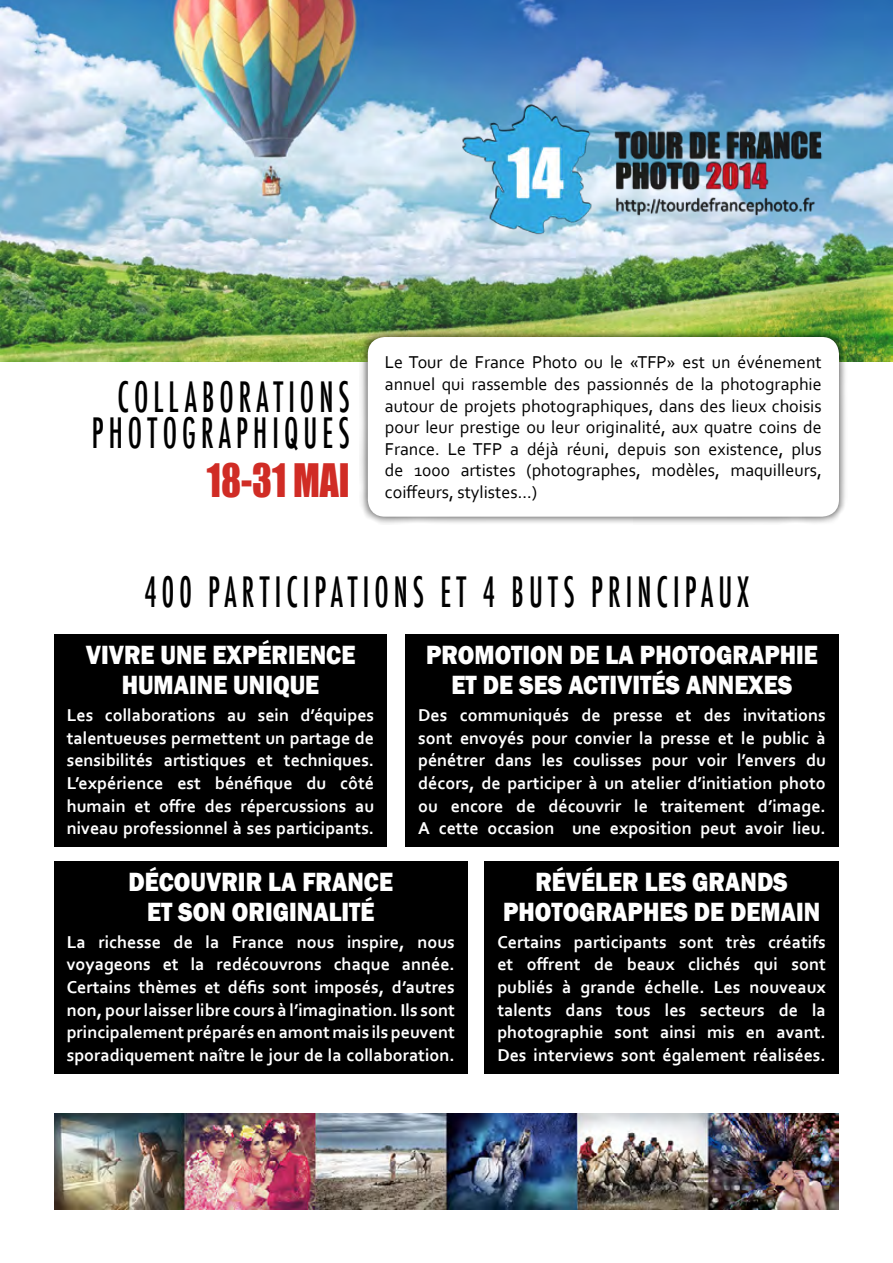
<style>
.page{position:relative;width:893px;height:1263px;background:#fff}
.page>*{position:absolute;margin:0;border:0;box-sizing:border-box;transform-origin:0 0}
.t1{font:42.3px "Impact";color:#d02c25;scale:.88 1}
.t2{font:500 condensed 40.8px/36px "Futura";letter-spacing:.17em;color:#000;text-align:right;scale:.74 1}
.t3{font:800 27.15px/29.8px "Franklin Gothic";color:#fff;text-align:center;scale:.88 1}
.t4{font:700 18px/22.6px "Corbel";color:#fff;text-align:justify}
.t5{font:18px/21.6px "Corbel";color:#000;text-align:justify}
</style>
<div class="page">
<img style="left:0;top:0;width:893px;height:361px">
<div style="left:54px;top:861px;width:414px;height:213px;background:#000"></div>
<div style="left:54px;top:634px;width:333px;height:213px;background:#000"></div>
<div style="left:485px;top:861px;width:354px;height:213px;background:#000"></div>
<div style="left:405px;top:634px;width:434px;height:213px;background:#000"></div>
<img style="left:54px;top:1113px;width:785px;height:97px">
<div style="left:359px;top:329px;width:489px;height:196px;background:#000;opacity:.75"></div>
<div style="left:368px;top:337px;width:471px;height:180px;background:#fff;border-radius:17px"></div>
<img style="left:446px;top:92px;width:401px;height:156px">
<h2 class="t2" style="left:92px;top:379px;width:350px">COLLABORATIONS<br>PHOTOGRAPHIQUES</h2>
<h1 class="t1" style="left:207px;top:447px;width:164px">18-31 MAI</h1>
<p class="t5" style="left:385px;top:351px;width:438px">Le Tour de France Photo ou le «TFP» est un événement annuel qui rassemble des passionnés de la photographie autour de projets photographiques, dans des lieux choisis pour leur prestige ou leur originalité, aux quatre coins de France. Le TFP a déjà réuni, depuis son existence, plus de 1000 artistes (photographes, modèles, maquilleurs, coiffeurs, stylistes...)</p>
<h2 class="t2" style="left:144px;top:575px;width:818px">400 PARTICIPATIONS ET 4 BUTS PRINCIPAUX</h2>
<h3 class="t3" style="left:86px;top:640px;width:308px">VIVRE UNE EXPÉRIENCE<br>HUMAINE UNIQUE</h3>
<p class="t4" style="left:67px;top:703px;width:309px">Les collaborations au sein d’équipes talentueuses permettent un partage de sensibilités artistiques et techniques.<br>L’expérience est bénéfique du côté humain et offre des répercussions au niveau professionnel à ses participants.</p>
<h3 class="t3" style="left:426px;top:640px;width:447px">PROMOTION DE LA PHOTOGRAPHIE<br>ET DE SES ACTIVITÉS ANNEXES</h3>
<p class="t4" style="left:418px;top:703px;width:409px">Des communiqués de presse et des invitations sont envoyés pour convier la presse et le public à pénétrer dans les coulisses pour voir l’envers du décors, de participer à un atelier d’initiation photo ou encore de découvrir le traitement d’image.<br>A cette occasion une exposition peut avoir lieu.</p>
<h3 class="t3" style="left:129px;top:866px;width:302px">DÉCOUVRIR LA FRANCE<br>ET SON ORIGINALITÉ</h3>
<p class="t4" style="left:67px;top:930px;width:390px">La richesse de la France nous inspire, nous voyageons et la redécouvrons chaque année.<br>Certains thèmes et défis sont imposés, d’autres non, pour laisser libre cours à l’imagination. Ils sont principalement préparés en amont mais ils peuvent sporadiquement naître le jour de la collaboration.</p>
<h3 class="t3" style="left:503px;top:866px;width:362px">RÉVÉLER LES GRANDS<br>PHOTOGRAPHES DE DEMAIN</h3>
<p class="t4" style="left:497px;top:930px;width:330px">Certains participants sont très créatifs et offrent de beaux clichés qui sont publiés à grande échelle. Les nouveaux talents dans tous les secteurs de la photographie sont ainsi mis en avant.<br>Des interviews sont également réalisées.</p>
</div>
